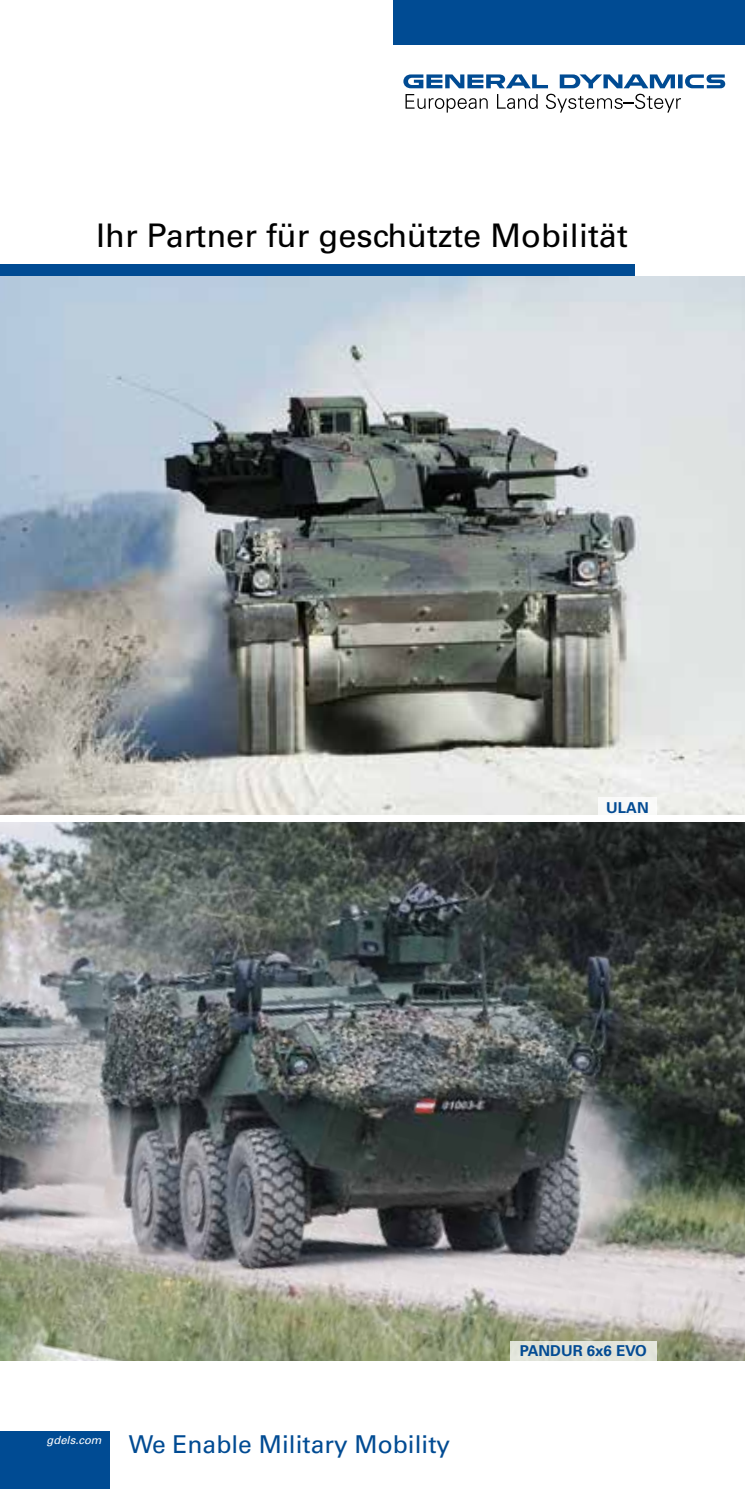
<style>
.page{position:relative;width:745px;height:1489px;background:#fff}
.page>*{position:absolute;margin:0;border:0;box-sizing:border-box;transform-origin:0 0}
.t1{font:32.5px "Univers LT Std";color:#000}
.t2{font:24.5px "Univers LT Std";color:#004b93}
.t3{font:700 15px "Univers LT Std";color:#044c94}
.t4{font:italic 11.25px "Univers LT Std";color:#fff}
</style>
<div class="page">
<div style="left:0;top:264px;width:634px;height:12px;background:#004b93"></div>
<img style="left:0;top:822px;width:744px;height:538px">
<img style="left:0;top:276px;width:744px;height:538px">
<div style="left:393px;top:0;width:351px;height:45px;background:#004b93"></div>
<div style="left:0;top:1431px;width:109px;height:57px;background:#004b93"></div>
<div style="left:510px;top:1340px;width:146px;height:20px;background:#e2e4db"></div>
<div style="left:597px;top:797px;width:59px;height:17px;background:#fff"></div>
<svg style="left:405px;top:94px;width:82px;height:19px"></svg>
<svg style="left:497px;top:94px;width:40px;height:15px"></svg>
<svg style="left:545px;top:94px;width:135px;height:19px"></svg>
<svg style="left:403px;top:74px;width:321px;height:14px"></svg>
<p class="t1" style="left:96px;top:216px;width:533px">Ihr Partner für geschützte Mobilität</p>
<p class="t3" style="left:605px;top:799px;width:44px">ULAN</p>
<p class="t4" style="left:47px;top:1433px;width:56px">gdels.com</p>
<p class="t2" style="left:129px;top:1429px;width:323px">We Enable Military Mobility</p>
<p class="t3" style="left:519px;top:1341px;width:128px">PANDUR 6x6 EVO</p>
</div>
